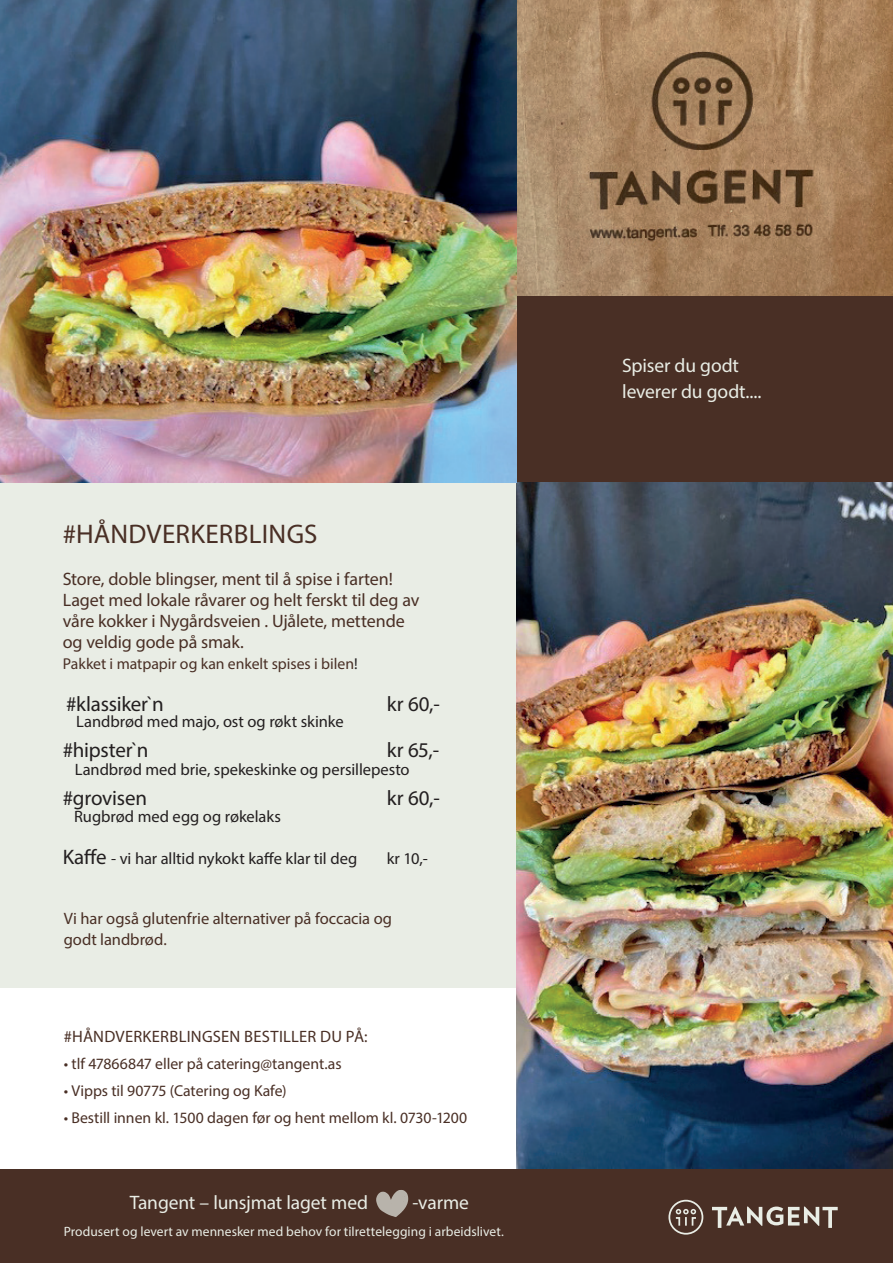
<style>
.page{position:relative;width:893px;height:1263px;background:#fff}
.page>*{position:absolute;margin:0;border:0;box-sizing:border-box;transform-origin:0 0}
.t1{font:27px "Myriad Pro";letter-spacing:.01em;color:#492f25}
.t2{font:21px "Myriad Pro";letter-spacing:-.01em;color:#231f20}
.t3{font:19.5px/25.5px "Myriad Pro";letter-spacing:-.01em;color:#e9ede5}
.t4{font:18px/21px "Myriad Pro";letter-spacing:-.005em;color:#492f25}
.t5{font:16.5px "Myriad Pro";color:#231f20}
.t6{font:16.5px/21px "Myriad Pro";color:#492f25}
.t7{font:15.75px "Myriad Pro";color:#492f25}
.t8{font:13.5px "Myriad Pro";letter-spacing:.005em;color:#e9ede5}
.s1{color:#231f20}
.s2{font-size:21px}
</style>
<div class="page">
<div style="left:0;top:62px;width:893px;height:925px;background:#e9ede5"></div>
<img style="left:517px;top:0;width:376px;height:296px">
<div style="left:517px;top:296px;width:376px;height:187px;background:#492f25"></div>
<div style="left:0;top:1169px;width:893px;height:94px;background:#492f25"></div>
<svg style="left:712px;top:1206px;width:126px;height:22px"></svg>
<svg style="left:668px;top:1200px;width:35px;height:34px"></svg>
<svg style="left:376px;top:1190px;width:32px;height:27px"></svg>
<img style="left:517px;top:483px;width:376px;height:685px">
<img style="left:0;top:0;width:517px;height:483px">
<h1 class="t1" style="left:63px;top:517px;width:256px">#HÅNDVERKERBLINGS</h1>
<p class="t4" style="left:63px;top:568px;width:358px">Store, doble blingser, ment til å spise i farten!<br>Laget med lokale råvarer og helt ferskt til deg av våre kokker i Nygårdsveien . Ujålete, mettende og veldig gode på smak.</p>
<p class="t7" style="left:63px;top:654px;width:296px">Pakket i matpapir og kan enkelt spises i bilen<span class="s1">!</span></p>
<h2 class="t2" style="left:66px;top:691px;width:99px">#klassiker`n</h2>
<h2 class="t2" style="left:387px;top:691px;width:55px">kr 60,-</h2>
<p class="t5" style="left:76px;top:712px;width:269px">Landbrød med majo, ost og røkt skinke</p>
<h2 class="t2" style="left:63px;top:737px;width:87px">#hipster`n</h2>
<h2 class="t2" style="left:387px;top:737px;width:54px">kr 65,-</h2>
<p class="t5" style="left:75px;top:760px;width:336px">Landbrød med brie, spekeskinke og persillepesto</p>
<h2 class="t2" style="left:63px;top:785px;width:86px">#grovisen</h2>
<h2 class="t2" style="left:387px;top:785px;width:55px">kr 60,-</h2>
<p class="t5" style="left:74px;top:806px;width:208px">Rugbrød med egg og røkelaks</p>
<p class="t5" style="left:63px;top:848px;width:296px"><span class="s2">Kaffe</span> - vi har alltid nykokt kaffe klar til deg</p>
<p class="t5" style="left:387px;top:848px;width:43px">kr 10,-</p>
<p class="t6" style="left:64px;top:908px;width:330px">Vi har også glutenfrie alternativer på foccacia og godt landbrød.</p>
<p class="t6" style="left:64px;top:1026px;width:305px">#HÅNDVERKERBLINGSEN BESTILLER DU PÅ:</p>
<p class="t7" style="left:64px;top:1054px;width:279px">• tlf 47866847 eller på catering@tangent.as</p>
<p class="t7" style="left:64px;top:1081px;width:224px">• Vipps til 90775 (Catering og Kafe)</p>
<p class="t7" style="left:64px;top:1108px;width:405px">• Bestill innen kl. 1500 dagen før og hent mellom kl. 0730-1200</p>
<p class="t3" style="left:130px;top:1190px;width:240px">Tangent – lunsjmat laget med</p>
<p class="t3" style="left:412px;top:1190px;width:58px">-varme</p>
<p class="t8" style="left:64px;top:1223px;width:442px">Produsert og levert av mennesker med behov for tilrettelegging i arbeidslivet.</p>
<p class="t3" style="left:622px;top:353px;width:141px">Spiser du godt leverer du godt....</p>
</div>
